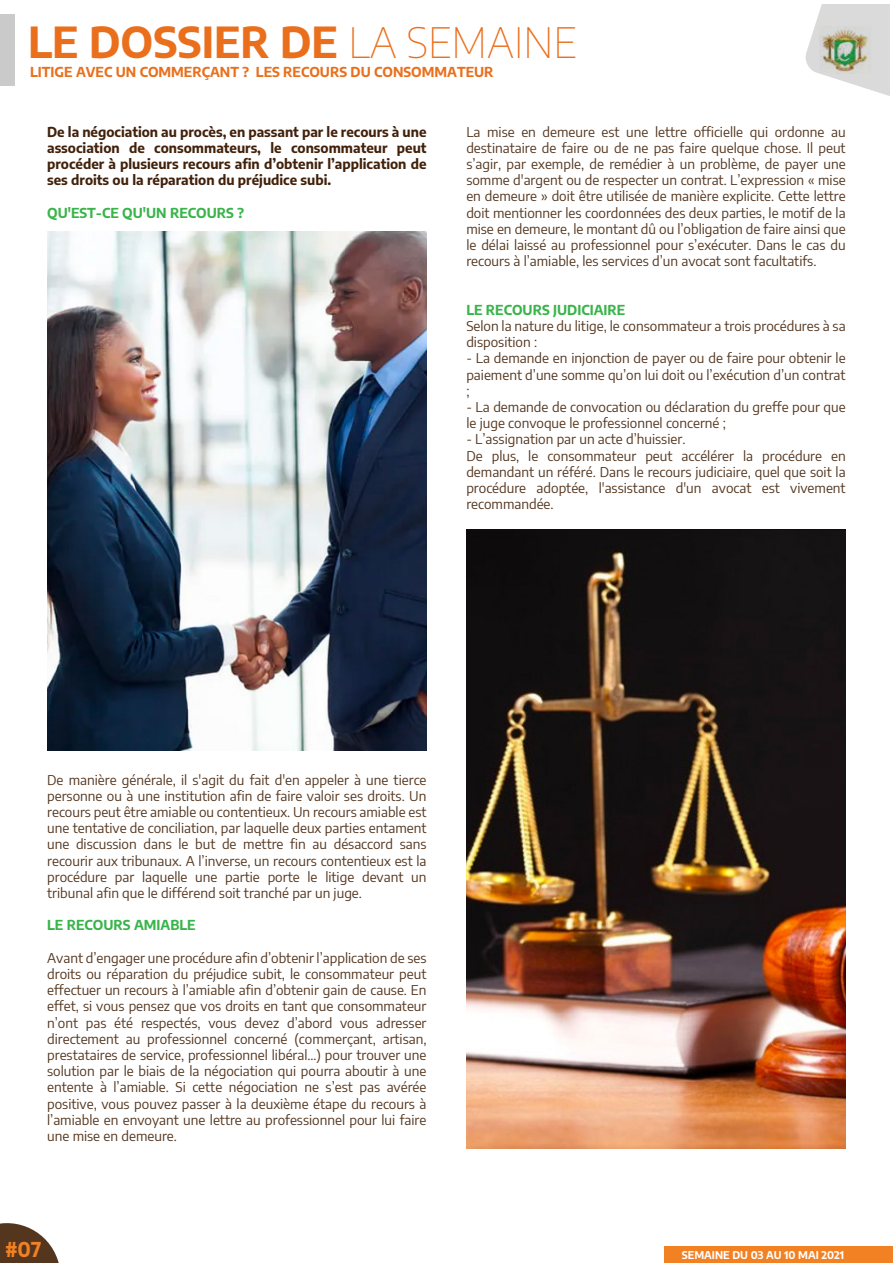
<style>
.page{position:relative;width:893px;height:1263px;background:#fff}
.page>*{position:absolute;margin:0;border:0;box-sizing:border-box;transform-origin:0 0}
.t1{font:700 42px "Encode Sans";color:#ea6f1c}
.t2{font:700 20.1px "Encode Sans";color:#f18123}
.t3{font:13.5px/16.2px "Encode Sans";color:#54361f;text-align:justify}
.t4{font:700 13.5px/16.2px "Encode Sans";color:#42210b;text-align:justify}
.t5{font:700 13.5px "Encode Sans";color:#39b44a}
.t6{font:700 13.5px "Encode Sans";color:#ea6f1c}
.t7{font:700 10.5px "Encode Sans";color:#fff}
.s1{font-weight:100}
</style>
<div class="page">
<svg style="left:0;top:1223px;width:59px;height:40px"></svg>
<div style="left:665px;top:1247px;width:228px;height:16px;background:#f18123"></div>
<svg style="left:805px;top:4px;width:85px;height:92px"></svg>
<img style="left:819px;top:26px;width:53px;height:48px">
<div style="left:0;top:14px;width:15px;height:71px;background:#cacaca"></div>
<img style="left:47px;top:231px;width:380px;height:520px">
<img style="left:466px;top:529px;width:380px;height:620px">
<h1 class="t1" style="left:28px;top:10px;width:550px">LE DOSSIER DE <span class="s1">LA SEMAINE</span></h1>
<p class="t6" style="left:30px;top:62px;width:465px">LITIGE AVEC UN COMMERÇANT ? LES RECOURS DU CONSOMMATEUR</p>
<p class="t4" style="left:47px;top:123px;width:381px">De la négociation au procès, en passant par le recours à une association de consommateurs, le consommateur peut procéder à plusieurs recours afin d’obtenir l’application de ses droits ou la réparation du préjudice subi.</p>
<p class="t5" style="left:47px;top:202px;width:198px">QU'EST-CE QU'UN RECOURS ?</p>
<p class="t3" style="left:466px;top:123px;width:381px">La mise en demeure est une lettre officielle qui ordonne au destinataire de faire ou de ne pas faire quelque chose. Il peut s’agir, par exemple, de remédier à un problème, de payer une somme d'argent ou de respecter un contrat. L’expression « mise en demeure » doit être utilisée de manière explicite. Cette lettre doit mentionner les coordonnées des deux parties, le motif de la mise en demeure, le montant dû ou l’obligation de faire ainsi que le délai laissé au professionnel pour s’exécuter. Dans le cas du recours à l’amiable, les services d’un avocat sont facultatifs.</p>
<p class="t5" style="left:466px;top:300px;width:161px">LE RECOURS JUDICIAIRE</p>
<p class="t3" style="left:466px;top:317px;width:381px">Selon la nature du litige, le consommateur a trois procédures à sa disposition :</p>
<p class="t3" style="left:466px;top:350px;width:381px">- La demande en injonction de payer ou de faire pour obtenir le paiement d’une somme qu’on lui doit ou l’exécution d’un contrat ;</p>
<p class="t3" style="left:466px;top:398px;width:381px">- La demande de convocation ou déclaration du greffe pour que le juge convoque le professionnel concerné ;</p>
<p class="t3" style="left:466px;top:431px;width:381px;text-align:left">- L’assignation par un acte d’huissier.<br>De plus, le consommateur peut accélérer la procédure en demandant un référé. Dans le recours judiciaire, quel que soit la procédure adoptée, l'assistance d'un avocat est vivement recommandée.</p>
<p class="t3" style="left:47px;top:771px;width:381px">De manière générale, il s'agit du fait d'en appeler à une tierce personne ou à une institution afin de faire valoir ses droits. Un recours peut être amiable ou contentieux. Un recours amiable est une tentative de conciliation, par laquelle deux parties entament une discussion dans le but de mettre fin au désaccord sans recourir aux tribunaux. A l’inverse, un recours contentieux est la procédure par laquelle une partie porte le litige devant un tribunal afin que le différend soit tranché par un juge.</p>
<p class="t5" style="left:47px;top:915px;width:150px">LE RECOURS AMIABLE</p>
<p class="t3" style="left:47px;top:949px;width:381px">Avant d’engager une procédure afin d’obtenir l’application de ses droits ou réparation du préjudice subit, le consommateur peut effectuer un recours à l’amiable afin d’obtenir gain de cause. En effet, si vous pensez que vos droits en tant que consommateur n’ont pas été respectés, vous devez d’abord vous adresser directement au professionnel concerné (commerçant, artisan, prestataires de service, professionnel libéral…) pour trouver une solution par le biais de la négociation qui pourra aboutir à une entente à l’amiable. Si cette négociation ne s’est pas avérée positive, vous pouvez passer à la deuxième étape du recours à l’amiable en envoyant une lettre au professionnel pour lui faire une mise en demeure.</p>
<h2 class="t2" style="left:5px;top:1234px;width:38px">#07</h2>
<p class="t7" style="left:682px;top:1247px;width:164px">SEMAINE DU 03 AU 10 MAI 2021</p>
</div>
